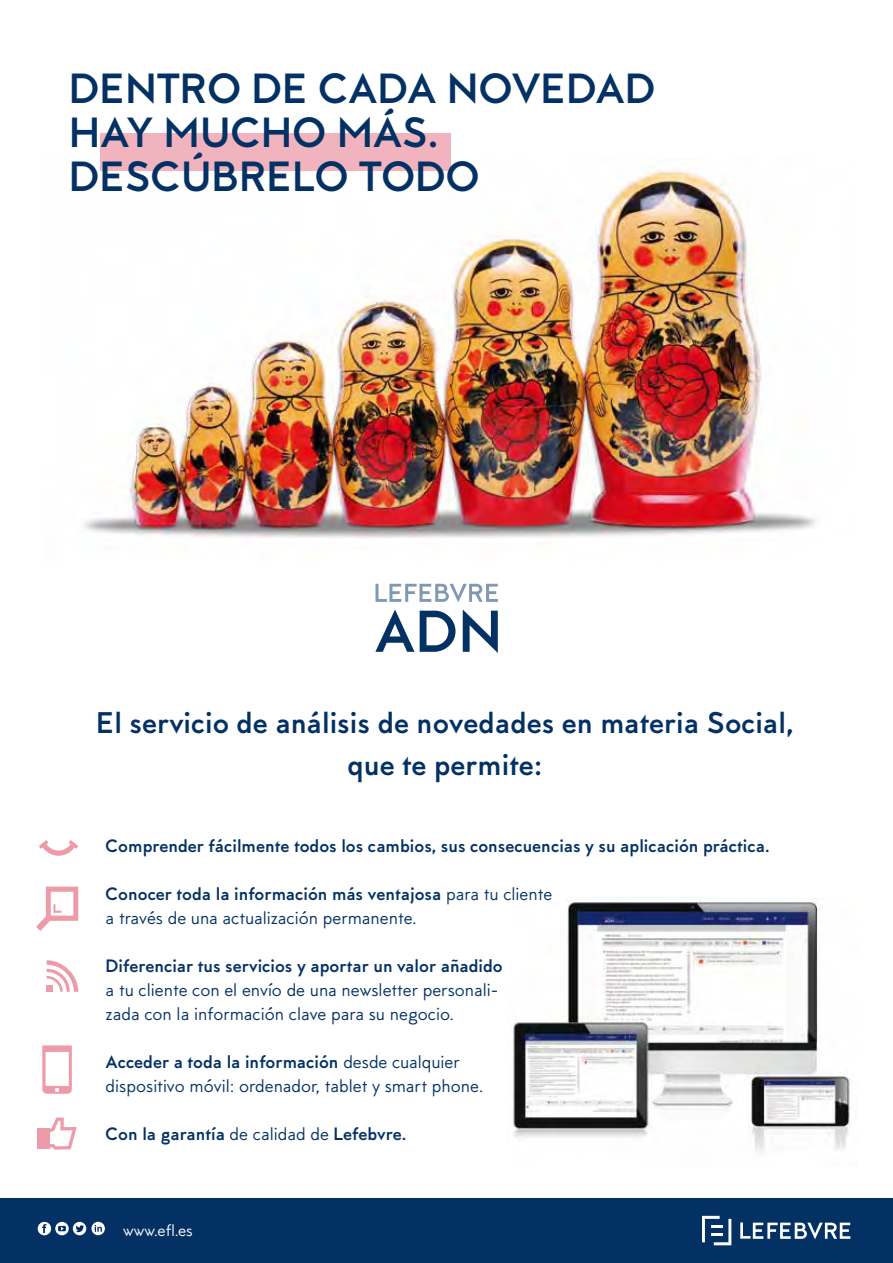
<style>
.page{position:relative;width:893px;height:1263px;background:#fff}
.page>*{position:absolute;margin:0;border:0;box-sizing:border-box;transform-origin:0 0}
.t1{font:700 59.25px "MTT Milano";color:#043164}
.t2{font:700 42.3px/44px "MTT Milano";color:#043164}
.t3{font:700 30px/42px "MTT Milano";color:#043164;text-align:center}
.t4{font:18px/24px "MTT Milano";color:#043164}
.t5{font:700 18px "MTT Milano";color:#043164}
.t6{font:16.5px "MTT Milano";color:#fff}
.s1{font-weight:700}
.s2{font-weight:400}
</style>
<div class="page">
<img style="left:84px;top:159px;width:732px;height:379px">
<div style="left:100px;top:133px;width:351px;height:37px;background:#f1b3be"></div>
<svg style="left:375px;top:584px;width:123px;height:18px"></svg>
<img style="left:513px;top:897px;width:337px;height:255px">
<svg style="left:47px;top:960px;width:31px;height:32px"></svg>
<svg style="left:39px;top:840px;width:39px;height:16px"></svg>
<div style="left:38px;top:1128px;width:12px;height:21px;background:#ed9aa9"></div>
<svg style="left:50px;top:1117px;width:27px;height:32px"></svg>
<svg style="left:36px;top:886px;width:42px;height:45px"></svg>
<svg style="left:42px;top:1045px;width:30px;height:49px"></svg>
<div style="left:0;top:1198px;width:893px;height:65px;background:#043164"></div>
<svg style="left:91px;top:1222px;width:14px;height:13px"></svg>
<svg style="left:95px;top:1225px;width:7px;height:7px"></svg>
<svg style="left:55px;top:1222px;width:14px;height:13px"></svg>
<svg style="left:58px;top:1226px;width:8px;height:5px"></svg>
<svg style="left:61px;top:1226px;width:3px;height:4px"></svg>
<div style="left:38px;top:1222px;width:13px;height:13px;background:#fff;border-radius:50%"></div>
<svg style="left:42px;top:1224px;width:5px;height:9px"></svg>
<svg style="left:73px;top:1222px;width:13px;height:13px"></svg>
<svg style="left:76px;top:1225px;width:8px;height:7px"></svg>
<svg style="left:702px;top:1216px;width:29px;height:29px"></svg>
<svg style="left:740px;top:1222px;width:110px;height:17px"></svg>
<h2 class="t2" style="left:69px;top:69px;width:588px">DENTRO DE CADA NOVEDAD<br>HAY MUCHO MÁS.<br>DESCÚBRELO TODO</h2>
<h1 class="t1" style="left:375px;top:597px;width:129px">ADN</h1>
<h3 class="t3" style="left:96px;top:703px;width:699px">El servicio de análisis de novedades en materia Social, que te permite:</h3>
<p class="t5" style="left:106px;top:835px;width:665px">Comprender fácilmente todos los cambios, sus consecuencias y su aplicación práctica.</p>
<p class="t4" style="left:106px;top:882px;width:448px"><span class="s1">Conocer toda la información más ventajosa</span> para tu cliente a través de una actualización permanente.</p>
<p class="t5" style="left:106px;top:955px;width:399px">Diferenciar tus servicios y aportar un valor añadido</p>
<p class="t4" style="left:106px;top:978px;width:394px">a tu cliente con el envío de una newsletter personali&shy;zada con la información clave para su negocio.</p>
<p class="t4" style="left:106px;top:1050px;width:379px"><span class="s1">Acceder a toda la información</span> desde cualquier dispositivo móvil: ordenador, tablet y smart phone.</p>
<p class="t5" style="left:106px;top:1123px;width:302px">Con la garantía <span class="s2">de calidad de</span> Lefebvre.</p>
<p class="t6" style="left:123px;top:1220px;width:71px">www.efl.es</p>
</div>
